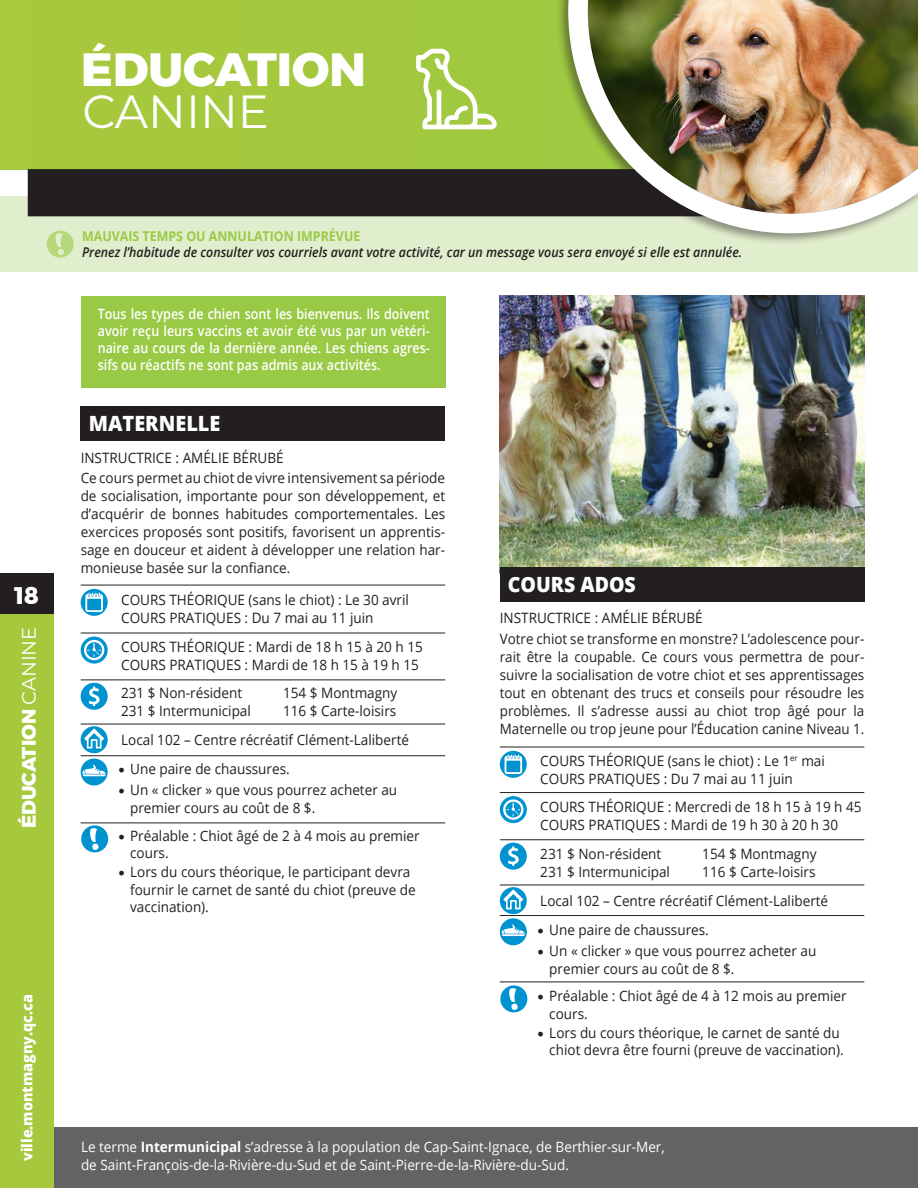
<style>
.page{position:relative;width:918px;height:1188px;background:#fff}
.page>*{position:absolute;margin:0;border:0;box-sizing:border-box;transform-origin:0 0}
.t1{font:800 46.5px "Gontserrat";color:#fff}
.t2{font:46.5px "Montserrat";color:#fff}
.t3{font:800 24px "Gontserrat";color:#fff}
.t4{font:800 21px "Open Sans";color:#fff;scale:.95 1}
.t5{font:800 21px "Open Sans";color:#fff;scale:.93 1}
.t6{font:800 19.5px "Gontserrat";color:#fff}
.t7{font:800 15px "Open Sans";color:#fff;scale:.95 1}
.t8{font:14.25px/18px "Open Sans";color:#231f20;scale:.95 1}
.t9{font:14.25px/18px "Open Sans";color:#231f20;text-align:justify;scale:.94 1}
.t10{font:600 14.25px/17.1px "Open Sans";color:#fff;text-align:justify;scale:.88 1}
.t11{font:14.25px/18px "Open Sans";color:#fff;scale:.95 1}
.t12{font:italic 600 13.5px "Open Sans";color:#231f20;scale:.92 1}
.t13{font:700 13.5px "Open Sans";color:#99ca45;scale:.92 1}
.s1{font-family:"Montserrat";font-weight:400}
.s2{font-family:"Minion Pro";font-size:18px}
.s3{font-weight:700}
</style>
<div class="page">
<img style="left:500px;top:296px;width:364px;height:271px">
<div style="left:0;top:1127px;width:918px;height:61px;background:#636366"></div>
<div style="left:0;top:0;width:918px;height:169px;background:#a4c83e"></div>
<svg style="left:416px;top:49px;width:81px;height:80px"></svg>
<div style="left:0;top:196px;width:918px;height:76px;background:#e1eecd"></div>
<svg style="left:47px;top:231px;width:27px;height:27px"></svg>
<div style="left:28px;top:169px;width:528px;height:47px;background:#231f20"></div>
<div style="left:556px;top:0;width:362px;height:246px;background:#231f20;opacity:.45"></div>
<img style="left:568px;top:0;width:350px;height:233px">
<div style="left:82px;top:296px;width:364px;height:92px;background:#99ca45"></div>
<div style="left:81px;top:407px;width:364px;height:34px;background:#231f20"></div>
<div style="left:81px;top:683px;width:27px;height:27px;background:#0093d0;border-radius:50%"></div>
<svg style="left:89px;top:687px;width:11px;height:19px"></svg>
<svg style="left:81px;top:589px;width:27px;height:27px"></svg>
<svg style="left:85px;top:593px;width:18px;height:19px"></svg>
<svg style="left:81px;top:637px;width:27px;height:27px"></svg>
<svg style="left:84px;top:640px;width:20px;height:20px"></svg>
<svg style="left:81px;top:726px;width:27px;height:27px"></svg>
<svg style="left:84px;top:728px;width:20px;height:20px"></svg>
<hr style="left:81px;top:585px;width:364px;height:1px;background:#231f20">
<hr style="left:81px;top:633px;width:364px;height:1px;background:#231f20">
<hr style="left:81px;top:680px;width:364px;height:1px;background:#231f20">
<hr style="left:81px;top:724px;width:364px;height:1px;background:#231f20">
<hr style="left:81px;top:755px;width:364px;height:1px;background:#231f20">
<div style="left:81px;top:825px;width:27px;height:27px;background:#0093d0;border-radius:50%"></div>
<svg style="left:90px;top:828px;width:9px;height:22px"></svg>
<hr style="left:81px;top:823px;width:364px;height:1px;background:#231f20">
<svg style="left:81px;top:759px;width:27px;height:27px"></svg>
<svg style="left:83px;top:764px;width:23px;height:12px"></svg>
<div style="left:500px;top:567px;width:364px;height:35px;background:#231f20"></div>
<div style="left:500px;top:843px;width:27px;height:27px;background:#0093d0;border-radius:50%"></div>
<svg style="left:508px;top:846px;width:11px;height:20px"></svg>
<svg style="left:500px;top:751px;width:27px;height:27px"></svg>
<svg style="left:505px;top:755px;width:17px;height:19px"></svg>
<svg style="left:500px;top:796px;width:27px;height:27px"></svg>
<svg style="left:503px;top:799px;width:21px;height:21px"></svg>
<svg style="left:500px;top:887px;width:27px;height:27px"></svg>
<svg style="left:503px;top:889px;width:20px;height:20px"></svg>
<hr style="left:500px;top:747px;width:364px;height:1px;background:#231f20">
<hr style="left:500px;top:792px;width:364px;height:1px;background:#231f20">
<hr style="left:500px;top:839px;width:364px;height:1px;background:#231f20">
<hr style="left:500px;top:885px;width:364px;height:1px;background:#231f20">
<hr style="left:500px;top:915px;width:364px;height:1px;background:#231f20">
<div style="left:500px;top:985px;width:27px;height:27px;background:#0093d0;border-radius:50%"></div>
<svg style="left:509px;top:988px;width:9px;height:22px"></svg>
<hr style="left:500px;top:982px;width:364px;height:1px;background:#231f20">
<div style="left:500px;top:918px;width:27px;height:27px;background:#0093d0;border-radius:50%"></div>
<svg style="left:502px;top:924px;width:23px;height:12px"></svg>
<div style="left:0;top:614px;width:54px;height:574px;background:#a6c83d"></div>
<div style="left:0;top:574px;width:54px;height:40px;background:#231f20"></div>
<p class="t3" style="left:15px;top:576px;width:26px">18</p>
<p class="t6" style="left:13px;top:828px;width:203px;rotate:-90deg">ÉDUCATION <span class="s1">CANINE</span></p>
<p class="t7" style="left:16px;top:1161px;width:177px;rotate:-90deg">ville.montmagny.qc.ca</p>
<p class="t1" style="left:81px;top:31px;width:286px">ÉDUCATION</p>
<p class="t2" style="left:82px;top:79px;width:188px">CANINE</p>
<p class="t13" style="left:82px;top:227px;width:304px">MAUVAIS TEMPS OU ANNULATION IMPRÉVUE</p>
<p class="t12" style="left:82px;top:243px;width:719px">Prenez l’habitude de consulter vos courriels avant votre activité, car un message vous sera envoyé si elle est annulée.</p>
<p class="t10" style="left:98px;top:305px;width:379px">Tous les types de chien sont les bienvenus. Ils doivent avoir reçu leurs vaccins et avoir été vus par un vétéri&shy;naire au cours de la dernière année. Les chiens agres&shy;sifs ou réactifs ne sont pas admis aux activités.</p>
<p class="t4" style="left:89px;top:407px;width:140px">MATERNELLE</p>
<p class="t8" style="left:81px;top:448px;width:215px">INSTRUCTRICE : AMÉLIE BÉRUBÉ</p>
<p class="t8" style="left:81px;top:469px;width:385px;text-align:justify">Ce cours permet au chiot de vivre intensivement sa période de socialisation, importante pour son développement, et d’acquérir de bonnes habitudes comportementales. Les exercices proposés sont positifs, favorisent un apprentis&shy;sage en douceur et aident à développer une relation har&shy;monieuse basée sur la confiance.</p>
<p class="t8" style="left:121px;top:590px;width:304px">COURS THÉORIQUE (sans le chiot) : Le 30 avril</p>
<p class="t8" style="left:121px;top:608px;width:267px">COURS PRATIQUES : Du 7 mai au 11 juin</p>
<p class="t8" style="left:121px;top:637px;width:319px">COURS THÉORIQUE : Mardi de 18 h 15 à 20 h 15</p>
<p class="t8" style="left:121px;top:655px;width:315px">COURS PRATIQUES : Mardi de 18 h 15 à 19 h 15</p>
<p class="t8" style="left:121px;top:684px;width:129px">231 $ Non-résident</p>
<p class="t8" style="left:283px;top:684px;width:122px">154 $ Montmagny</p>
<p class="t8" style="left:121px;top:702px;width:138px">231 $ Intermunicipal</p>
<p class="t8" style="left:283px;top:702px;width:121px">116 $ Carte-loisirs</p>
<p class="t8" style="left:121px;top:731px;width:305px">Local 102 – Centre récréatif Clément-Laliberté</p>
<p class="t8" style="left:118px;top:759px;width:182px"><span class="s2">•</span> Une paire de chaussures.</p>
<p class="t8" style="left:130px;top:780px;width:283px;text-indent:-12px"><span class="s2">•</span> Un « clicker » que vous pourrez acheter au premier cours au coût de 8 $.</p>
<p class="t8" style="left:130px;top:826px;width:306px;line-height:17.1px;text-indent:-12px"><span class="s2">•</span> Préalable : Chiot âgé de 2 à 4 mois au premier cours.</p>
<p class="t8" style="left:130px;top:863px;width:302px;line-height:17.1px;text-indent:-12px"><span class="s2">•</span> Lors du cours théorique, le participant devra fournir le carnet de santé du chiot (preuve de vaccination).</p>
<p class="t5" style="left:508px;top:568px;width:139px">COURS ADOS</p>
<p class="t8" style="left:500px;top:609px;width:215px">INSTRUCTRICE : AMÉLIE BÉRUBÉ</p>
<p class="t9" style="left:500px;top:630px;width:389px">Votre chiot se transforme en monstre? L’adolescence pour&shy;rait être la coupable. Ce cours vous permettra de pour&shy;suivre la socialisation de votre chiot et ses apprentissages tout en obtenant des trucs et conseils pour résoudre les problèmes. Il s’adresse aussi au chiot trop âgé pour la Maternelle ou trop jeune pour l’Éducation canine Niveau 1.</p>
<p class="t8" style="left:540px;top:751px;width:301px">COURS THÉORIQUE (sans le chiot) : Le 1<sup>er</sup> mai</p>
<p class="t8" style="left:540px;top:769px;width:267px">COURS PRATIQUES : Du 7 mai au 11 juin</p>
<p class="t8" style="left:540px;top:798px;width:340px">COURS THÉORIQUE : Mercredi de 18 h 15 à 19 h 45</p>
<p class="t8" style="left:540px;top:816px;width:315px">COURS PRATIQUES : Mardi de 19 h 30 à 20 h 30</p>
<p class="t8" style="left:540px;top:845px;width:129px">231 $ Non-résident</p>
<p class="t8" style="left:702px;top:845px;width:122px">154 $ Montmagny</p>
<p class="t8" style="left:540px;top:863px;width:138px">231 $ Intermunicipal</p>
<p class="t8" style="left:702px;top:863px;width:121px">116 $ Carte-loisirs</p>
<p class="t8" style="left:540px;top:891px;width:305px">Local 102 – Centre récréatif Clément-Laliberté</p>
<p class="t8" style="left:537px;top:920px;width:182px"><span class="s2">•</span> Une paire de chaussures.</p>
<p class="t8" style="left:549px;top:941px;width:283px;text-indent:-12px"><span class="s2">•</span> Un « clicker » que vous pourrez acheter au premier cours au coût de 8 $.</p>
<p class="t8" style="left:549px;top:987px;width:314px;line-height:17.1px;text-indent:-12px"><span class="s2">•</span> Préalable : Chiot âgé de 4 à 12 mois au premier cours.</p>
<p class="t8" style="left:537px;top:1024px;width:324px;line-height:17.1px;text-align:right"><span class="s2">•</span> Lors du cours théorique, le carnet de santé du chiot devra être fourni (preuve de vaccination).</p>
<p class="t11" style="left:81px;top:1137px;width:616px">Le terme <span class="s3">Intermunicipal</span> s’adresse à la population de Cap-Saint-Ignace, de Berthier-sur-Mer, de Saint-François-de-la-Rivière-du-Sud et de Saint-Pierre-de-la-Rivière-du-Sud.</p>
</div>
